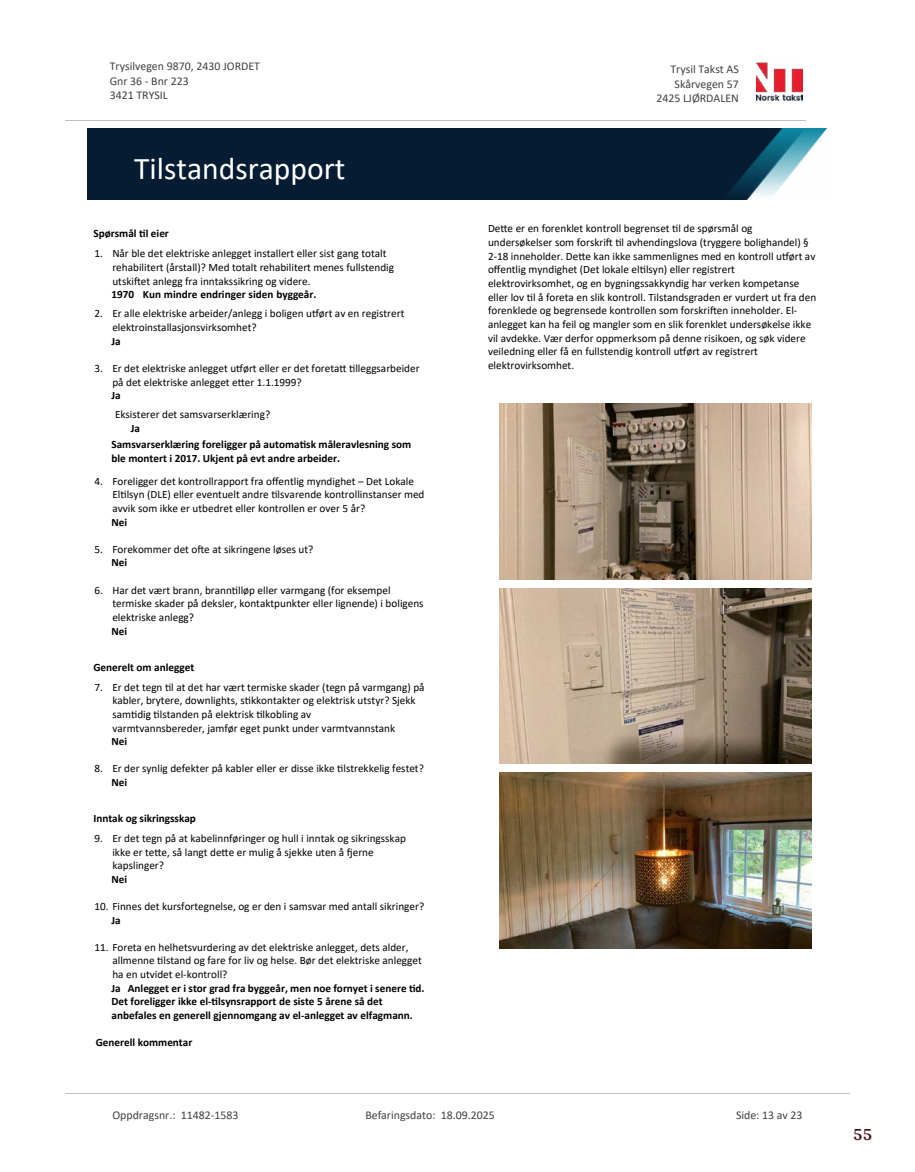
<style>
.page{position:relative;width:915px;height:1172px;background:#fff}
.page>*{position:absolute;margin:0;border:0;box-sizing:border-box;transform-origin:0 0}
.t1{font:31.65px "Calibri";color:#fff}
.t2{font:700 18px "Arya";color:#481317}
.t3{font:11.85px/14.5px "Calibri";color:#404040}
.t4{font:11.25px/13.6px "Calibri";color:#000}
.t5{font:700 11.25px/13.6px "Calibri";color:#000}
</style>
<div class="page">
<img style="left:499px;top:403px;width:312px;height:176px">
<img style="left:499px;top:588px;width:312px;height:176px">
<img style="left:499px;top:773px;width:312px;height:175px">
<img style="left:756px;top:62px;width:46px;height:40px">
<hr style="left:65px;top:120px;width:740px;height:1px;background:#c0c0c0">
<img style="left:88px;top:129px;width:738px;height:71px">
<hr style="left:65px;top:1093px;width:784px;height:1px;background:#c0c0c0">
<p class="t3" style="left:110px;top:59px;width:152px">Trysilvegen 9870, 2430 JORDET<br>Gnr 36 - Bnr 223<br>3421 TRYSIL</p>
<p class="t3" style="left:670px;top:62px;width:70px">Trysil Takst AS</p>
<p class="t3" style="left:674px;top:76px;width:66px">Skårvegen 57</p>
<p class="t3" style="left:656px;top:91px;width:84px">2425 LJØRDALEN</p>
<h1 class="t1" style="left:134px;top:147px;width:213px">Tilstandsrapport</h1>
<p class="t5" style="left:93px;top:227px;width:77px">Spørsmål 琀椀l eier</p>
<p class="t4" style="left:112px;top:247px;width:283px;text-indent:-18px">1. Når ble det elektriske anlegget installert eller sist gang totalt rehabilitert (årstall)? Med totalt rehabilitert menes fullstendig utski昀琀et anlegg fra inntakssikring og videre.</p>
<p class="t5" style="left:111px;top:288px;width:206px">1970 Kun mindre endringer siden byggeår.</p>
<p class="t4" style="left:112px;top:307px;width:293px;text-indent:-18px">2. Er alle elektriske arbeider/anlegg i boligen u琀昀ørt av en registrert elektroinstallasjonsvirksomhet?</p>
<p class="t5" style="left:111px;top:334px;width:11px">Ja</p>
<p class="t4" style="left:112px;top:361px;width:308px;text-indent:-18px">3. Er det elektriske anlegget u琀昀ørt eller er det foreta琀琀 琀椀lleggsarbeider på det elektriske anlegget e琀琀er 1.1.1999?</p>
<p class="t5" style="left:111px;top:388px;width:11px">Ja</p>
<p class="t4" style="left:115px;top:407px;width:157px">Eksisterer det samsvarserklæring?</p>
<p class="t5" style="left:111px;top:420px;width:301px;line-height:16.4px;text-indent:19px">Ja<br>Samsvarserklæring foreligger på automa琀椀sk måleravlesning som</p>
<p class="t5" style="left:111px;top:451px;width:230px">ble montert i 2017. Ukjent på evt andre arbeider.</p>
<p class="t4" style="left:112px;top:474px;width:313px;text-indent:-18px">4. Foreligger det kontrollrapport fra o昀昀entlig myndighet – Det Lokale<br>El琀椀lsyn (DLE) eller eventuelt andre 琀椀lsvarende kontrollinstanser med avvik som ikke er utbedret eller kontrollen er over 5 år?</p>
<p class="t5" style="left:111px;top:515px;width:17px">Nei</p>
<p class="t4" style="left:94px;top:542px;width:220px">5. Forekommer det o昀琀e at sikringene løses ut?</p>
<p class="t5" style="left:111px;top:556px;width:17px">Nei</p>
<p class="t4" style="left:112px;top:583px;width:312px;text-indent:-18px">6. Har det vært brann, brann琀椀lløp eller varmgang (for eksempel termiske skader på deksler, kontaktpunkter eller lignende) i boligens elektriske anlegg?</p>
<p class="t5" style="left:111px;top:624px;width:17px">Nei</p>
<p class="t5" style="left:93px;top:660px;width:102px">Generelt om anlegget</p>
<p class="t4" style="left:112px;top:680px;width:313px;text-indent:-18px">7. Er det tegn 琀椀l at det har vært termiske skader (tegn på varmgang) på kabler, brytere, downlights, s琀椀kkontakter og elektrisk utstyr? Sjekk sam琀椀dig 琀椀lstanden på elektrisk 琀椀lkobling av<br>varmtvannsbereder, jamfør eget punkt under varmtvannstank</p>
<p class="t5" style="left:111px;top:734px;width:17px">Nei</p>
<p class="t4" style="left:94px;top:761px;width:331px">8. Er der synlig defekter på kabler eller er disse ikke 琀椀lstrekkelig festet?</p>
<p class="t5" style="left:111px;top:775px;width:17px">Nei</p>
<p class="t5" style="left:93px;top:811px;width:104px">Inntak og sikringsskap</p>
<p class="t4" style="left:112px;top:831px;width:295px;text-indent:-18px">9. Er det tegn på at kabelinnføringer og hull i inntak og sikringsskap ikke er te琀琀e, så langt de琀琀e er mulig å sjekke uten å 昀樀erne kapslinger?</p>
<p class="t5" style="left:111px;top:872px;width:17px">Nei</p>
<p class="t4" style="left:94px;top:899px;width:331px">10. Finnes det kursfortegnelse, og er den i samsvar med antall sikringer?</p>
<p class="t5" style="left:111px;top:913px;width:11px">Ja</p>
<p class="t4" style="left:112px;top:940px;width:311px;text-indent:-18px">11. Foreta en helhetsvurdering av det elektriske anlegget, dets alder, allmenne 琀椀lstand og fare for liv og helse. Bør det elektriske anlegget ha en utvidet el-kontroll?</p>
<p class="t5" style="left:111px;top:981px;width:314px">Ja Anlegget er i stor grad fra byggeår, men noe fornyet i senere 琀椀d.<br>Det foreligger ikke el-琀椀lsynsrapport de siste 5 årene så det anbefales en generell gjennomgang av el-anlegget av elfagmann.</p>
<p class="t5" style="left:96px;top:1035px;width:98px">Generell kommentar</p>
<p class="t4" style="left:488px;top:222px;width:329px">De琀琀e er en forenklet kontroll begrenset 琀椀l de spørsmål og undersøkelser som forskri昀琀 琀椀l avhendingslova (tryggere bolighandel) § 2-18 inneholder. De琀琀e kan ikke sammenlignes med en kontroll u琀昀ørt av o昀昀entlig myndighet (Det lokale el琀椀lsyn) eller registrert elektrovirksomhet, og en bygningssakkyndig har verken kompetanse eller lov 琀椀l å foreta en slik kontroll. Tilstandsgraden er vurdert ut fra den forenklede og begrensede kontrollen som forskri昀琀en inneholder. El&shy;anlegget kan ha feil og mangler som en slik forenklet undersøkelse ikke vil avdekke. Vær derfor oppmerksom på denne risikoen, og søk videre veiledning eller få en fullstendig kontroll u琀昀ørt av registrert elektrovirksomhet.</p>
<p class="t3" style="left:112px;top:1107px;width:127px">Oppdragsnr.: 11482-1583</p>
<p class="t3" style="left:365px;top:1107px;width:131px">Befaringsdato: 18.09.2025</p>
<p class="t3" style="left:735px;top:1107px;width:68px">Side: 13 av 23</p>
<h2 class="t2" style="left:852px;top:1123px;width:21px">55</h2>
</div>
